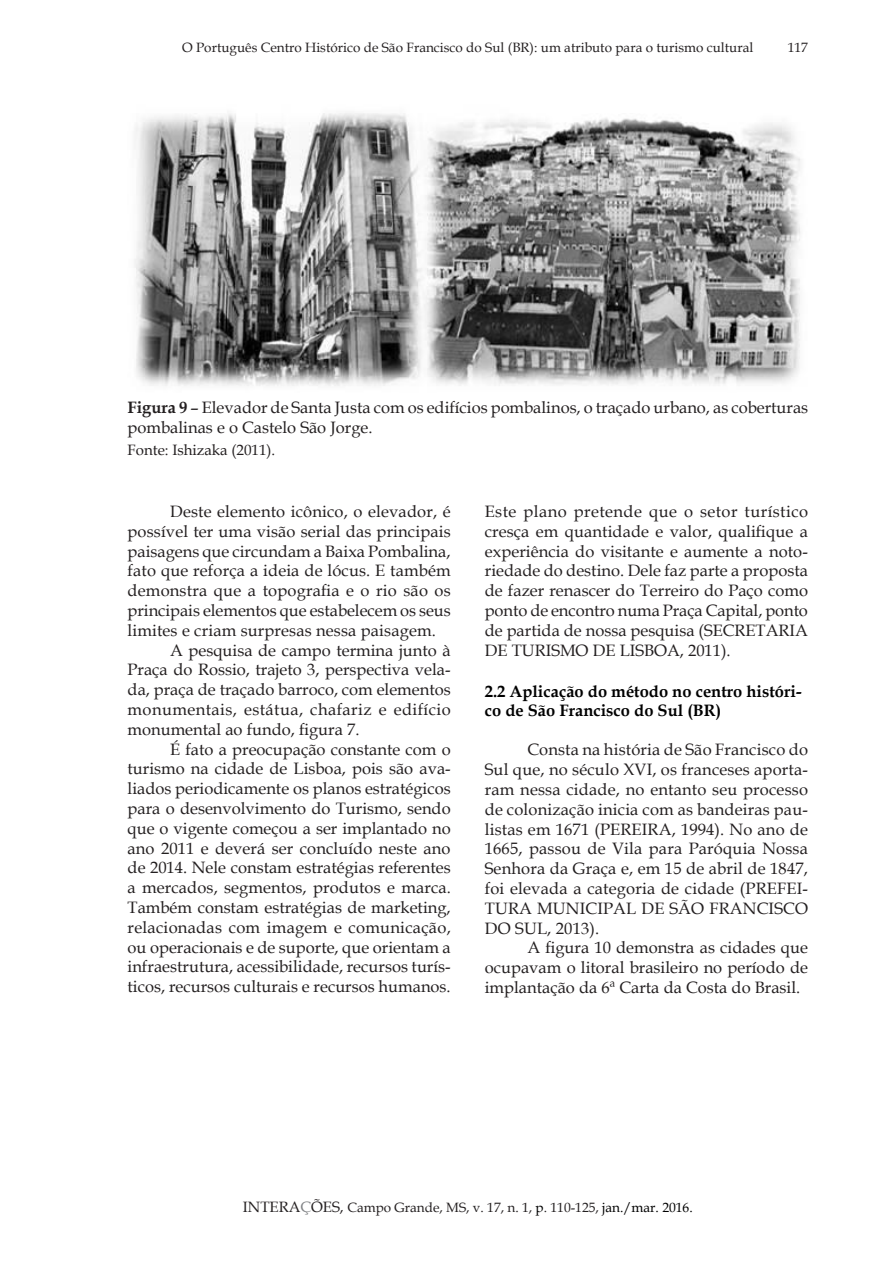
<style>
.page{position:relative;width:893px;height:1263px;background:#fff}
.page>*{position:absolute;margin:0;border:0;box-sizing:border-box;transform-origin:0 0}
.t1{font:16.5px/19.8px "Book Antiqua";color:#231f20;text-align:justify}
.t2{font:700 16.5px/19.8px "Book Antiqua";color:#000}
.t3{font:16.5px "Book Antiqua";letter-spacing:.025em;color:#231f20}
.t4{font:15px "Book Antiqua";color:#231f20}
.t5{font:13.5px "Book Antiqua";color:#231f20}
.s1{font-weight:700}
.s2{font-size:15px}
.s3{font-size:15px;color:#808285}
.s4{color:#000}
</style>
<div class="page">
<img style="left:134px;top:113px;width:667px;height:273px">
<p class="t5" style="left:182px;top:38px;width:573px">O Português Centro Histórico de São Francisco do Sul (BR): um atributo para o turismo cultural</p>
<p class="t5" style="left:788px;top:38px;width:22px">117</p>
<p class="t1" style="left:128px;top:397px;width:682px"><span class="s1">Figura 9</span> – Elevador de Santa Justa com os edifícios pombalinos, o traçado urbano, as coberturas pombalinas e o Castelo São Jorge.</p>
<p class="t4" style="left:128px;top:439px;width:149px">Fonte: Ishizaka (2011).</p>
<p class="t1" style="left:170px;top:501px;width:282px">Deste elemento icônico, o elevador, é</p>
<p class="t1" style="left:128px;top:521px;width:325px">possível ter uma visão serial das principais</p>
<p class="t1" style="left:128px;top:541px;width:324px">paisagens que circundam a Baixa Pombalina,</p>
<p class="t1" style="left:128px;top:560px;width:325px">fato que reforça a ideia de lócus. E também</p>
<p class="t1" style="left:128px;top:580px;width:325px">demonstra que a topografia e o rio são os</p>
<p class="t1" style="left:128px;top:600px;width:325px">principais elementos que estabelecem os seus</p>
<p class="t1" style="left:128px;top:620px;width:310px">limites e criam surpresas nessa paisagem.</p>
<p class="t1" style="left:170px;top:640px;width:282px">A pesquisa de campo termina junto à</p>
<p class="t1" style="left:128px;top:659px;width:325px">Praça do Rossio, trajeto 3, perspectiva vela-</p>
<p class="t1" style="left:128px;top:679px;width:325px">da, praça de traçado barroco, com elementos</p>
<p class="t3" style="left:128px;top:698px;width:325px">monumentais, estátua, chafariz e edifício</p>
<p class="t1" style="left:128px;top:719px;width:233px">monumental ao fundo, figura 7.</p>
<p class="t1" style="left:170px;top:739px;width:282px">É fato a preocupação constante com o</p>
<p class="t1" style="left:128px;top:758px;width:325px">turismo na cidade de Lisboa, pois são ava-</p>
<p class="t1" style="left:128px;top:778px;width:325px">liados periodicamente os planos estratégicos</p>
<p class="t1" style="left:128px;top:798px;width:325px">para o desenvolvimento do Turismo, sendo</p>
<p class="t1" style="left:128px;top:818px;width:325px">que o vigente começou a ser implantado no</p>
<p class="t1" style="left:128px;top:838px;width:324px">ano 2011 e deverá ser concluído neste ano</p>
<p class="t1" style="left:128px;top:857px;width:325px">de 2014. Nele constam estratégias referentes</p>
<p class="t1" style="left:128px;top:877px;width:325px">a mercados, segmentos, produtos e marca.</p>
<p class="t1" style="left:128px;top:897px;width:325px">Também constam estratégias de marketing,</p>
<p class="t1" style="left:128px;top:917px;width:325px">relacionadas com imagem e comunicação,</p>
<p class="t1" style="left:128px;top:937px;width:325px">ou operacionais e de suporte, que orientam a</p>
<p class="t1" style="left:128px;top:956px;width:325px">infraestrutura, acessibilidade, recursos turís-</p>
<p class="t1" style="left:128px;top:976px;width:325px">ticos, recursos culturais e recursos humanos.</p>
<p class="t1" style="left:485px;top:501px;width:325px">Este plano pretende que o setor turístico cresça em quantidade e valor, qualifique a experiência do visitante e aumente a noto&shy;riedade do destino. Dele faz parte a proposta de fazer renascer do Terreiro do Paço como ponto de encontro numa Praça Capital, ponto de partida de nossa pesquisa (SECRETARIA DE TURISMO DE LISBOA, 2011).</p>
<p class="t2" style="left:485px;top:681px;width:318px">2.2 Aplicação do método no centro históri&shy;co de São Francisco do Sul (BR)</p>
<p class="t1" style="left:485px;top:739px;width:325px;text-indent:43px">Consta na história de São Francisco do Sul que, no século XVI, os franceses aporta&shy;ram nessa cidade, no entanto seu processo de colonização inicia com as bandeiras pau&shy;listas em 1671 (PEREIRA, 1994). No ano de 1665, passou de Vila para Paróquia Nossa Senhora da Graça e, em 15 de abril de 1847, foi elevada a categoria de cidade (PREFEI-TURA MUNICIPAL DE SÃO FRANCISCO DO SUL, 2013).</p>
<p class="t1" style="left:485px;top:937px;width:325px;text-indent:43px">A figura 10 demonstra as cidades que ocupavam o litoral brasileiro no período de implantação da 6ª Carta da Costa do Brasil.</p>
<p class="t5" style="left:243px;top:1198px;width:451px"><span class="s2">INTERA</span><span class="s3">Ç</span><span class="s2">ÕES,</span> Campo Grande, MS, v. 17, n. 1, <span class="s4">p</span>. 110-125, <span class="s4">jan./mar. 2016.</span></p>
</div>
